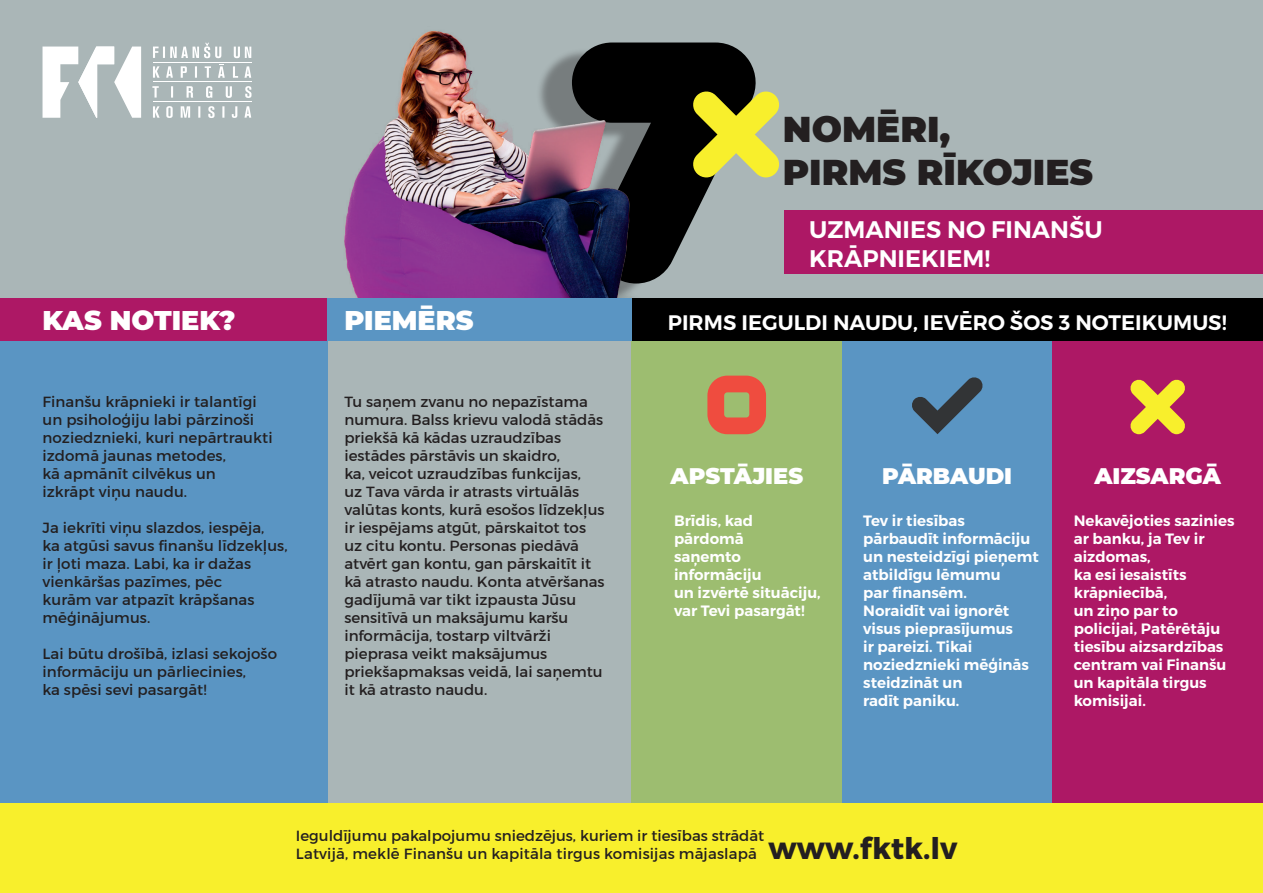
<style>
.page{position:relative;width:1263px;height:893px;background:#fff}
.page>*{position:absolute;margin:0;border:0;box-sizing:border-box;transform-origin:0 0}
.t1{font:900 35.85px "Montserrat";color:#231f20}
.t2{font:900 27px "Montserrat";color:#fff}
.t3{font:600 24px/28.8px "Montserrat";color:#fff}
.t4{font:900 22.5px "Montserrat";color:#fff}
.t5{font:600 21px "Montserrat";color:#fff}
.t6{font:15px/18px "Montserrat";color:#231f20}
.t7{font:600 15px/18px "Montserrat";color:#fff}
.s1{font-weight:700;font-size:30px}
</style>
<div class="page">
<div style="left:0;top:299px;width:632px;height:594px;background:#aab6b7"></div>
<div style="left:0;top:298px;width:327px;height:595px;background:#5a95c3"></div>
<div style="left:0;top:0;width:1263px;height:298px;background:#aab6b7"></div>
<div style="left:785px;top:210px;width:478px;height:64px;background:#ad1865"></div>
<svg style="left:43px;top:47px;width:98px;height:71px"></svg>
<svg style="left:153px;top:106px;width:7px;height:12px"></svg>
<svg style="left:166px;top:106px;width:7px;height:12px"></svg>
<svg style="left:181px;top:106px;width:1px;height:12px"></svg>
<svg style="left:153px;top:66px;width:7px;height:12px"></svg>
<svg style="left:181px;top:66px;width:1px;height:12px"></svg>
<svg style="left:152px;top:86px;width:7px;height:12px"></svg>
<svg style="left:171px;top:86px;width:2px;height:12px"></svg>
<hr style="left:153px;top:62px;width:98px;height:1px;background:#fff">
<hr style="left:153px;top:82px;width:98px;height:1px;background:#fff">
<hr style="left:153px;top:102px;width:98px;height:1px;background:#fff">
<svg style="left:166px;top:66px;width:7px;height:12px"></svg>
<svg style="left:153px;top:46px;width:29px;height:12px"></svg>
<img style="left:182px;top:31px;width:603px;height:267px">
<div style="left:842px;top:299px;width:210px;height:594px;background:#5a95c3"></div>
<div style="left:1052px;top:299px;width:211px;height:594px;background:#ad1865"></div>
<div style="left:631px;top:299px;width:211px;height:594px;background:#9dbd70"></div>
<svg style="left:707px;top:376px;width:59px;height:58px"></svg>
<svg style="left:912px;top:377px;width:71px;height:57px"></svg>
<svg style="left:1130px;top:379px;width:55px;height:55px"></svg>
<div style="left:631px;top:298px;width:632px;height:43px;background:#000"></div>
<div style="left:0;top:298px;width:327px;height:43px;background:#ad1865"></div>
<div style="left:327px;top:298px;width:304px;height:43px;background:#5a95c3"></div>
<div style="left:0;top:804px;width:1263px;height:89px;background:#f8ef2c"></div>
<p class="t1" style="left:783px;top:102px;width:169px">NOMĒRI,</p>
<p class="t1" style="left:783px;top:145px;width:312px">PIRMS RĪKOJIES</p>
<p class="t3" style="left:809px;top:215px;width:295px">UZMANIES NO FINANŠU<br>KRĀPNIEKIEM!</p>
<p class="t2" style="left:43px;top:300px;width:194px">KAS NOTIEK?</p>
<p class="t2" style="left:344px;top:300px;width:131px">PIEMĒRS</p>
<p class="t5" style="left:668px;top:309px;width:560px">PIRMS IEGULDI NAUDU, IEVĒRO ŠOS 3 NOTEIKUMUS!</p>
<p class="t6" style="left:43px;top:393px;width:232px">Finanšu krāpnieki ir talantīgi un psiholoģiju labi pārzinoši noziedznieki, kuri nepārtraukti izdomā jaunas metodes,<br>kā apmānīt cilvēkus un<br>izkrāpt viņu naudu.</p>
<p class="t6" style="left:43px;top:519px;width:247px">Ja iekrīti viņu slazdos, iespēja,<br>ka atgūsi savus finanšu līdzekļus, ir ļoti maza. Labi, ka ir dažas vienkāršas pazīmes, pēc<br>kurām var atpazīt krāpšanas mēģinājumus.</p>
<p class="t6" style="left:43px;top:645px;width:236px">Lai būtu drošībā, izlasi sekojošo informāciju un pārliecinies,<br>ka spēsi sevi pasargāt!</p>
<p class="t6" style="left:344px;top:393px;width:262px">Tu saņem zvanu no nepazīstama numura. Balss krievu valodā stādās priekšā kā kādas uzraudzības iestādes pārstāvis un skaidro,<br>ka, veicot uzraudzības funkcijas,<br>uz Tava vārda ir atrasts virtuālās valūtas konts, kurā esošos līdzekļus ir iespējams atgūt, pārskaitot tos uz citu kontu. Personas piedāvā atvērt gan kontu, gan pārskaitīt it kā atrasto naudu. Konta atvēršanas gadījumā var tikt izpausta Jūsu sensitīvā un maksājumu karšu informācija, tostarp viltvārži pieprasa veikt maksājumus priekšapmaksas veidā, lai saņemtu it kā atrasto naudu.</p>
<p class="t4" style="left:670px;top:459px;width:134px">APSTĀJIES</p>
<p class="t7" style="left:674px;top:512px;width:80px">Brīdis, kad pārdomā</p>
<p class="t7" style="left:674px;top:548px;width:148px">saņemto informāciju<br>un izvērtē situāciju, var Tevi pasargāt!</p>
<p class="t4" style="left:882px;top:459px;width:131px">PĀRBAUDI</p>
<p class="t4" style="left:1094px;top:459px;width:128px">AIZSARGĀ</p>
<p class="t7" style="left:863px;top:512px;width:177px">Tev ir tiesības pārbaudīt informāciju un nesteidzīgi pieņemt atbildīgu lēmumu<br>par finansēm.<br>Noraidīt vai ignorēt visus pieprasījumus<br>ir pareizi. Tikai noziedznieki mēģinās steidzināt un<br>radīt paniku.</p>
<p class="t7" style="left:1074px;top:512px;width:162px">Nekavējoties sazinies ar banku, ja Tev ir aizdomas,<br>ka esi iesaistīts krāpniecībā,<br>un ziņo par to policijai, Patērētāju tiesību aizsardzības centram vai Finanšu un kapitāla tirgus komisijai.</p>
<p class="t6" style="left:296px;top:826px;width:663px">Ieguldījumu pakalpojumu sniedzējus, kuriem ir tiesības strādāt<br>Latvijā, meklē Finanšu un kapitāla tirgus komisijas mājaslapā <span class="s1">www.fktk.lv</span></p>
</div>
